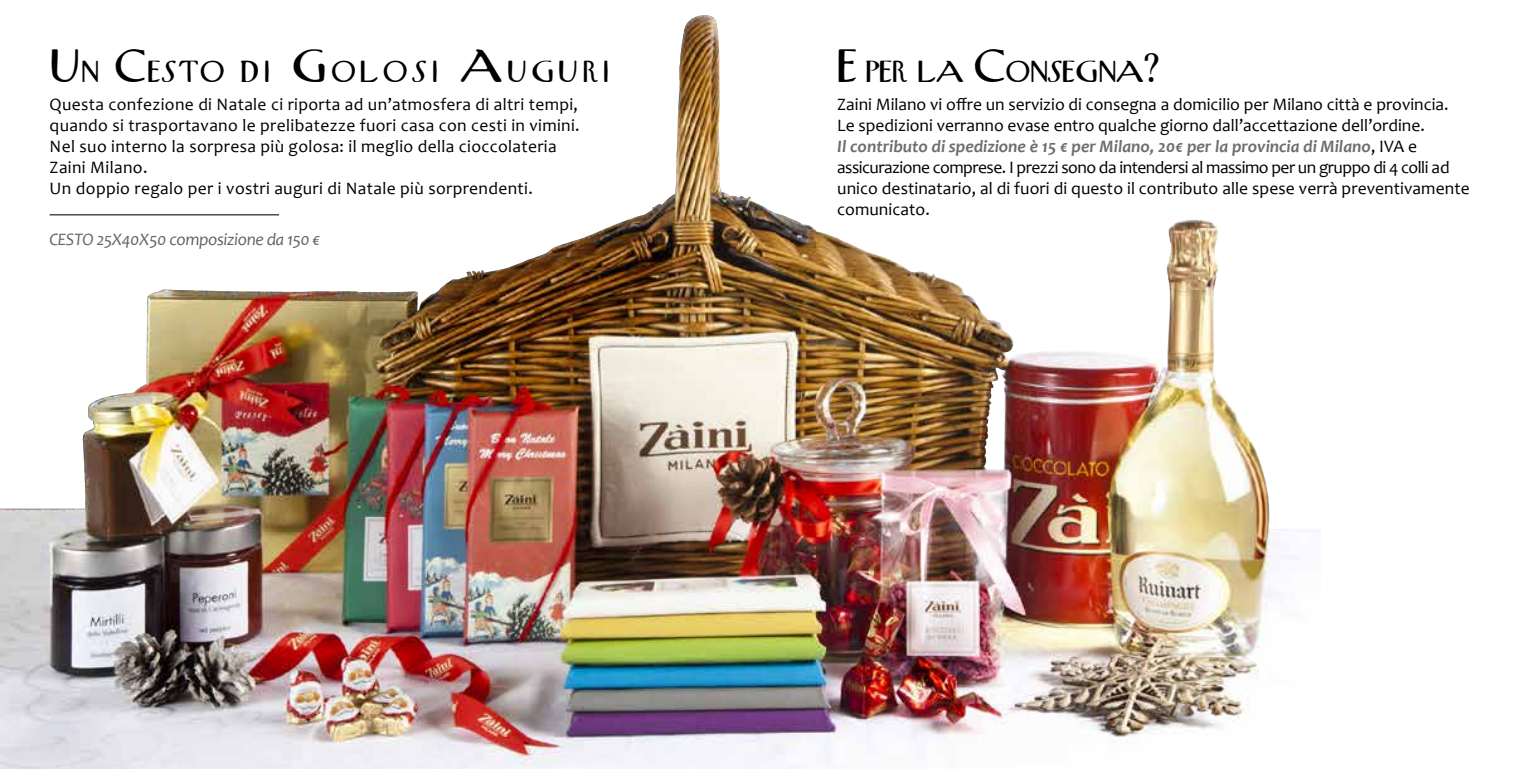
<style>
.page{position:relative;width:1538px;height:769px;background:#fff}
.page>*{position:absolute;margin:0;border:0;box-sizing:border-box;transform-origin:0 0}
.t1{font:45.5px "New Yorker";letter-spacing:.07em;color:#000}
.t2{font:45.5px "New Yorker";letter-spacing:-.03em;color:#000}
.t3{font:17.5px/21px "Candara";letter-spacing:.005em;color:#000}
.t4{font:italic 17.5px "Candara";letter-spacing:-.02em;color:#636466}
.s1{font-size:40.25px}
.s2{font-weight:700;font-style:italic;color:#6d6e71}
</style>
<div class="page">
<img style="left:0;top:16px;width:1299px;height:753px">
<hr style="left:50px;top:214px;width:229px;height:1px;background:#000">
<h1 class="t2" style="left:837px;top:41px;width:325px">E per la Consegna<span class="s1">?</span></h1>
<h1 class="t1" style="left:50px;top:41px;width:561px">Un Cesto di Golosi Auguri</h1>
<p class="t3" style="left:50px;top:94px;width:532px">Questa confezione di Natale ci riporta ad un’atmosfera di altri tempi, quando si trasportavano le prelibatezze fuori casa con cesti in vimini.<br>Nel suo interno la sorpresa più golosa: il meglio della cioccolateria Zaini Milano.<br>Un doppio regalo per i vostri auguri di Natale più sorprendenti.</p>
<p class="t3" style="left:837px;top:94px;width:634px">Zaini Milano vi offre un servizio di consegna a domicilio per Milano città e provincia.<br>Le spedizioni verranno evase entro qualche giorno dall’accettazione dell’ordine.<br><span class="s2">Il contributo di spedizione è 15 € per Milano, 20€ per la provincia di Milano</span>, IVA e assicurazione comprese. I prezzi sono da intendersi al massimo per un gruppo di 4 colli ad unico destinatario, al di fuori di questo il contributo alle spese verrà preventivamente comunicato.</p>
<p class="t4" style="left:50px;top:228px;width:272px">CESTO 25X40X50 composizione da 150 €</p>
</div>
